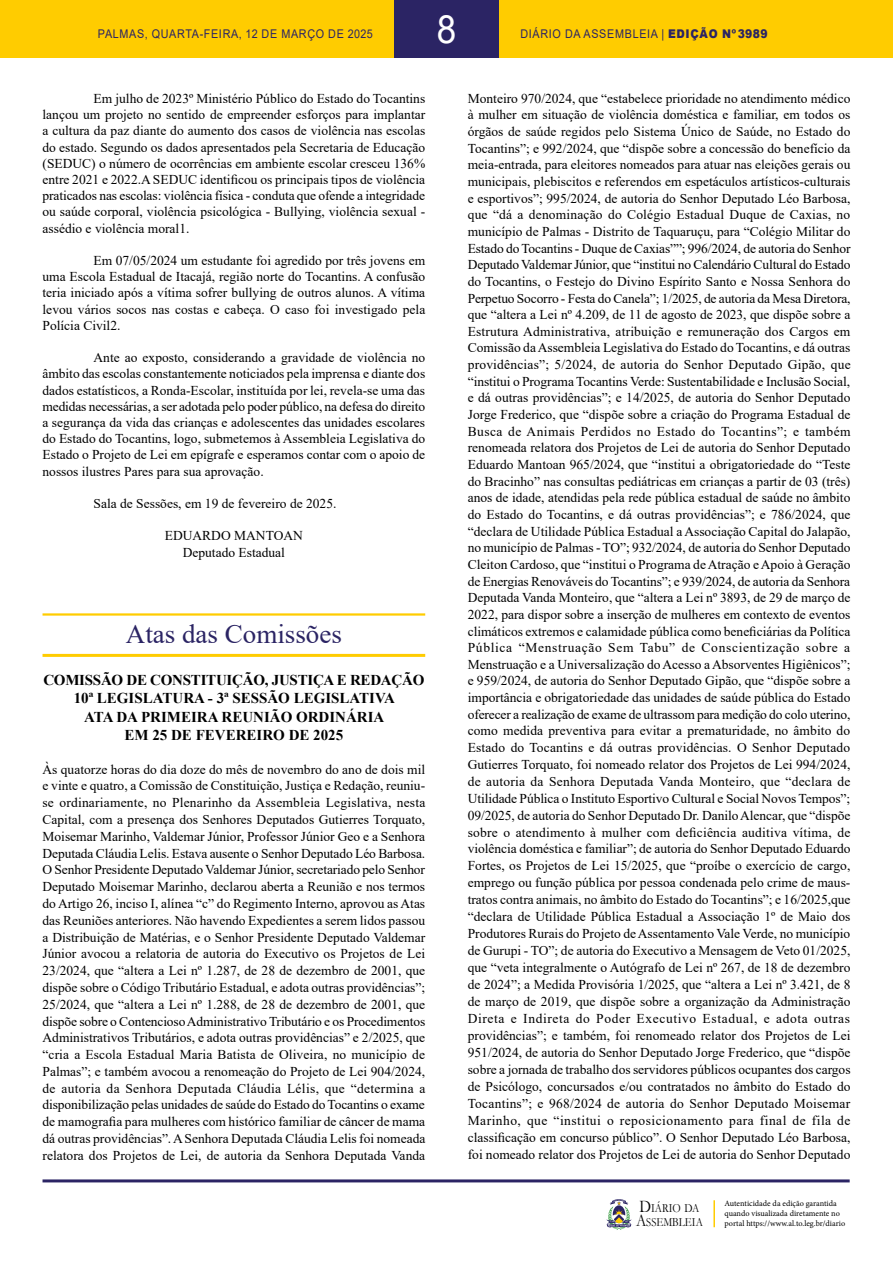
<style>
.page{position:relative;width:893px;height:1263px;background:#fff}
.page>*{position:absolute;margin:0;border:0;box-sizing:border-box;transform-origin:0 0}
.t1{font:39px "Arial";color:#fff;scale:.9 1}
.t2{font:27px "Times New Roman";color:#2b2464}
.t3{font:700 15px/18.5px "Times New Roman";color:#000;text-align:center}
.t4{font:13.5px/16.8px "Times New Roman";color:#000;text-align:justify}
.t5{font:12.45px/14px "Garamond";color:#000;scale:.85 1}
.t6{font:12px "Arial";letter-spacing:.065em;color:#2b2464;scale:.9 1}
.t7{font:8.25px/9.9px "Minion Pro";color:#000}
.s1{font-weight:900}
.s2{font-size:17.85px}
</style>
<div class="page">
<div style="left:0;top:0;width:893px;height:58px;background:#fc0"></div>
<hr style="left:43px;top:1179px;width:807px;height:3px;background:#2b2464">
<svg style="left:606px;top:1199px;width:26px;height:31px"></svg>
<div style="left:394px;top:0;width:105px;height:58px;background:#2b2464"></div>
<hr style="left:713px;top:1200px;width:2px;height:27px;background:#fc0">
<hr style="left:43px;top:613px;width:382px;height:3px;background:#fc0">
<hr style="left:43px;top:654px;width:382px;height:3px;background:#fc0">
<h1 class="t1" style="left:437px;top:2px;width:23px">8</h1>
<p class="t6" style="left:98px;top:25px;width:307px">PALMAS, QUARTA-FEIRA, 12 DE MARÇO DE 2025</p>
<p class="t6" style="left:520px;top:25px;width:276px">DIÁRIO DA ASSEMBLEIA | <span class="s1">EDIÇÃO Nº3989</span></p>
<p class="t4" style="left:43px;top:90px;width:384px;line-height:16.2px;text-indent:51px">Em julho de 2023º Ministério Público do Estado do Tocantins lançou um projeto no sentido de empreender esforços para implantar a cultura da paz diante do aumento dos casos de violência nas escolas do estado. Segundo os dados apresentados pela Secretaria de Educação (SEDUC) o número de ocorrências em ambiente escolar cresceu 136% entre 2021 e 2022.A SEDUC identificou os principais tipos de violência praticados nas escolas: violência física - conduta que ofende a integridade ou saúde corporal, violência psicológica - Bullying, violência sexual - assédio e violência moral1.</p>
<p class="t4" style="left:43px;top:252px;width:384px;line-height:16.2px;text-indent:51px">Em 07/05/2024 um estudante foi agredido por três jovens em uma Escola Estadual de Itacajá, região norte do Tocantins. A confusão teria iniciado após a vítima sofrer bullying de outros alunos. A vítima levou vários socos nas costas e cabeça. O caso foi investigado pela Polícia Civil2.</p>
<p class="t4" style="left:43px;top:349px;width:384px;line-height:16.2px;text-indent:51px">Ante ao exposto, considerando a gravidade de violência no âmbito das escolas constantemente noticiados pela imprensa e diante dos dados estatísticos, a Ronda-Escolar, instituída por lei, revela-se uma das medidas necessárias, a ser adotada pelo poder público, na defesa do direito a segurança da vida das crianças e adolescentes das unidades escolares do Estado do Tocantins, logo, submetemos à Assembleia Legislativa do Estado o Projeto de Lei em epígrafe e esperamos contar com o apoio de nossos ilustres Pares para sua aprovação.</p>
<p class="t4" style="left:94px;top:495px;width:244px">Sala de Sessões, em 19 de fevereiro de 2025.</p>
<p class="t4" style="left:165px;top:527px;width:140px;line-height:16.2px;text-align:center">EDUARDO MANTOAN<br>Deputado Estadual</p>
<h2 class="t2" style="left:126px;top:615px;width:217px">Atas das Comissões</h2>
<p class="t3" style="left:43px;top:670px;width:382px">COMISSÃO DE CONSTITUIÇÃO, JUSTIÇA E REDAÇÃO 10ª LEGISLATURA - 3ª SESSÃO LEGISLATIVA<br>ATA DA PRIMEIRA REUNIÃO ORDINÁRIA<br>EM 25 DE FEVEREIRO DE 2025</p>
<p class="t4" style="left:43px;top:760px;width:384px">Às quatorze horas do dia doze do mês de novembro do ano de dois mil e vinte e quatro, a Comissão de Constituição, Justiça e Redação, reuniu&shy;se ordinariamente, no Plenarinho da Assembleia Legislativa, nesta Capital, com a presença dos Senhores Deputados Gutierres Torquato, Moisemar Marinho, Valdemar Júnior, Professor Júnior Geo e a Senhora Deputada Cláudia Lelis. Estava ausente o Senhor Deputado Léo Barbosa.<br>O Senhor Presidente Deputado Valdemar Júnior, secretariado pelo Senhor Deputado Moisemar Marinho, declarou aberta a Reunião e nos termos do Artigo 26, inciso I, alínea “c” do Regimento Interno, aprovou as Atas das Reuniões anteriores. Não havendo Expedientes a serem lidos passou a Distribuição de Matérias, e o Senhor Presidente Deputado Valdemar Júnior avocou a relatoria de autoria do Executivo os Projetos de Lei 23/2024, que “altera a Lei nº 1.287, de 28 de dezembro de 2001, que dispõe sobre o Código Tributário Estadual, e adota outras providências”; 25/2024, que “altera a Lei nº 1.288, de 28 de dezembro de 2001, que dispõe sobre o Contencioso Administrativo Tributário e os Procedimentos Administrativos Tributários, e adota outras providências” e 2/2025, que “cria a Escola Estadual Maria Batista de Oliveira, no município de Palmas”; e também avocou a renomeação do Projeto de Lei 904/2024, de autoria da Senhora Deputada Cláudia Lélis, que “determina a disponibilização pelas unidades de saúde do Estado do Tocantins o exame de mamografia para mulheres com histórico familiar de câncer de mama dá outras providências”. A Senhora Deputada Cláudia Lelis foi nomeada relatora dos Projetos de Lei, de autoria da Senhora Deputada Vanda</p>
<p class="t4" style="left:468px;top:89px;width:384px">Monteiro 970/2024, que “estabelece prioridade no atendimento médico à mulher em situação de violência doméstica e familiar, em todos os órgãos de saúde regidos pelo Sistema Único de Saúde, no Estado do Tocantins”; e 992/2024, que “dispõe sobre a concessão do benefício da meia-entrada, para eleitores nomeados para atuar nas eleições gerais ou municipais, plebiscitos e referendos em espetáculos artísticos-culturais e esportivos”; 995/2024, de autoria do Senhor Deputado Léo Barbosa, que “dá a denominação do Colégio Estadual Duque de Caxias, no município de Palmas - Distrito de Taquaruçu, para “Colégio Militar do Estado do Tocantins - Duque de Caxias””; 996/2024, de autoria do Senhor Deputado Valdemar Júnior, que “institui no Calendário Cultural do Estado do Tocantins, o Festejo do Divino Espírito Santo e Nossa Senhora do Perpetuo Socorro - Festa do Canela”; 1/2025, de autoria da Mesa Diretora, que “altera a Lei nº 4.209, de 11 de agosto de 2023, que dispõe sobre a Estrutura Administrativa, atribuição e remuneração dos Cargos em Comissão da Assembleia Legislativa do Estado do Tocantins, e dá outras providências”; 5/2024, de autoria do Senhor Deputado Gipão, que “institui o Programa Tocantins Verde: Sustentabilidade e Inclusão Social, e dá outras providências”; e 14/2025, de autoria do Senhor Deputado Jorge Frederico, que “dispõe sobre a criação do Programa Estadual de Busca de Animais Perdidos no Estado do Tocantins”; e também renomeada relatora dos Projetos de Lei de autoria do Senhor Deputado Eduardo Mantoan 965/2024, que “institui a obrigatoriedade do “Teste do Bracinho” nas consultas pediátricas em crianças a partir de 03 (três) anos de idade, atendidas pela rede pública estadual de saúde no âmbito do Estado do Tocantins, e dá outras providências”; e 786/2024, que “declara de Utilidade Pública Estadual a Associação Capital do Jalapão, no município de Palmas - TO”; 932/2024, de autoria do Senhor Deputado Cleiton Cardoso, que “institui o Programa de Atração e Apoio à Geração de Energias Renováveis do Tocantins”; e 939/2024, de autoria da Senhora Deputada Vanda Monteiro, que “altera a Lei nº 3893, de 29 de março de 2022, para dispor sobre a inserção de mulheres em contexto de eventos climáticos extremos e calamidade pública como beneficiárias da Política Pública “Menstruação Sem Tabu” de Conscientização sobre a Menstruação e a Universalização do Acesso a Absorventes Higiênicos”; e 959/2024, de autoria do Senhor Deputado Gipão, que “dispõe sobre a importância e obrigatoriedade das unidades de saúde pública do Estado oferecer a realização de exame de ultrassom para medição do colo uterino, como medida preventiva para evitar a prematuridade, no âmbito do Estado do Tocantins e dá outras providências. O Senhor Deputado Gutierres Torquato, foi nomeado relator dos Projetos de Lei 994/2024, de autoria da Senhora Deputada Vanda Monteiro, que “declara de Utilidade Pública o Instituto Esportivo Cultural e Social Novos Tempos”; 09/2025, de autoria do Senhor Deputado Dr. Danilo Alencar, que “dispõe sobre o atendimento à mulher com deficiência auditiva vítima, de violência doméstica e familiar”; de autoria do Senhor Deputado Eduardo Fortes, os Projetos de Lei 15/2025, que “proíbe o exercício de cargo, emprego ou função pública por pessoa condenada pelo crime de maus&shy;tratos contra animais, no âmbito do Estado do Tocantins”; e 16/2025,que “declara de Utilidade Pública Estadual a Associação 1º de Maio dos Produtores Rurais do Projeto de Assentamento Vale Verde, no município de Gurupi - TO”; de autoria do Executivo a Mensagem de Veto 01/2025, que “veta integralmente o Autógrafo de Lei nº 267, de 18 de dezembro de 2024”; a Medida Provisória 1/2025, que “altera a Lei nº 3.421, de 8 de março de 2019, que dispõe sobre a organização da Administração Direta e Indireta do Poder Executivo Estadual, e adota outras providências”; e também, foi renomeado relator dos Projetos de Lei 951/2024, de autoria do Senhor Deputado Jorge Frederico, que “dispõe sobre a jornada de trabalho dos servidores públicos ocupantes dos cargos de Psicólogo, concursados e/ou contratados no âmbito do Estado do Tocantins”; e 968/2024 de autoria do Senhor Deputado Moisemar Marinho, que “institui o reposicionamento para final de fila de classificação em concurso público”. O Senhor Deputado Léo Barbosa, foi nomeado relator dos Projetos de Lei de autoria do Senhor Deputado</p>
<p class="t5" style="left:636px;top:1201px;width:80px"><span class="s2">D</span>IÁRIO DA<br><span class="s2">A</span>SSEMBLEIA</p>
<p class="t7" style="left:724px;top:1199px;width:122px">Autenticidade da edição garantida quando visualizada diretamente no portal https://www.al.to.leg.br/diario</p>
</div>
